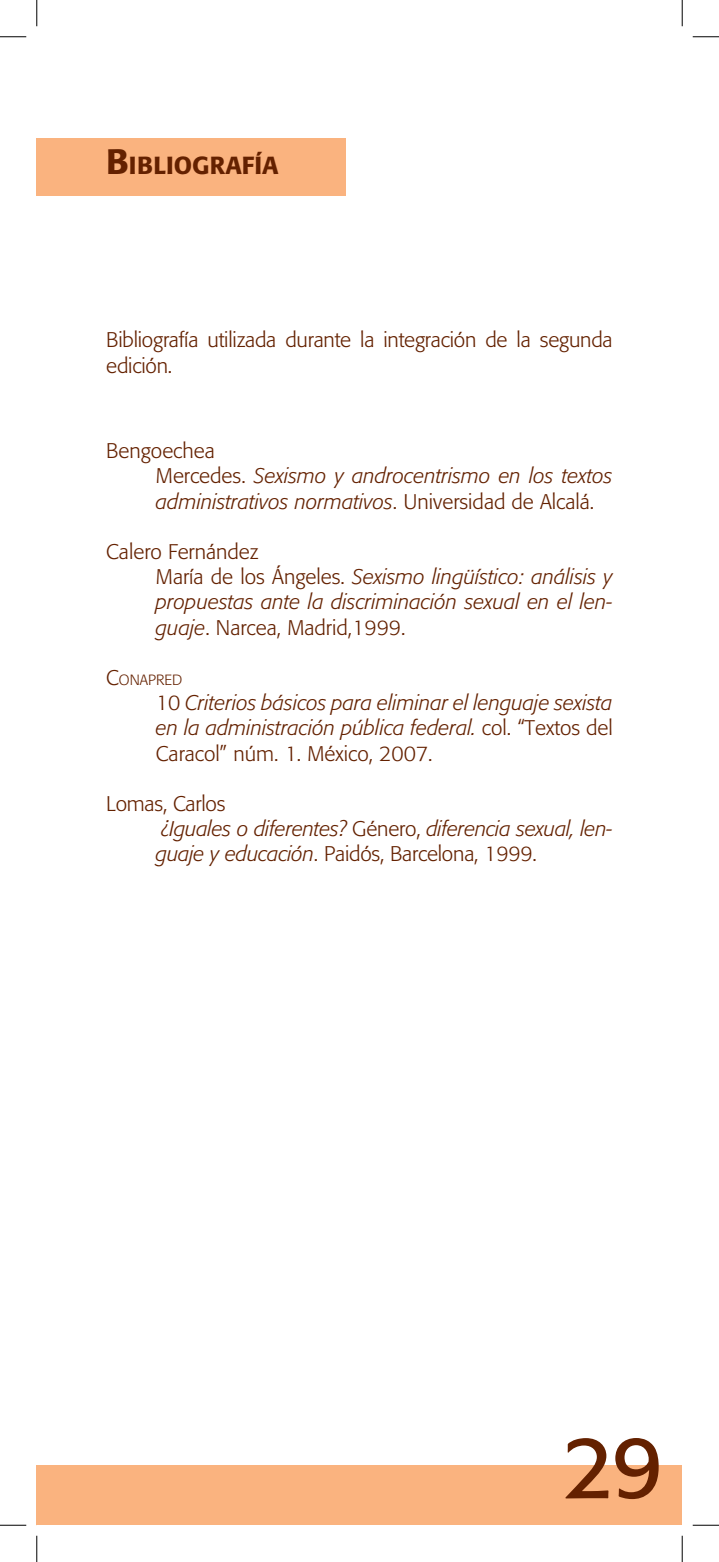
<style>
.page{position:relative;width:719px;height:1562px;background:#fff}
.page>*{position:absolute;margin:0;border:0;box-sizing:border-box;transform-origin:0 0}
.t1{font:87.5px "Formata";color:#642100}
.titulo{font:500 24.5px "Formata";color:#642100}
.inciso{font:italic 300 21px/25.2px "Formata";color:#642100}
.texto_01{font:300 21px/25.2px "Formata";letter-spacing:-.01em;color:#642100}
.inciso-2{font:300 21px "Formata";color:#642100}
.inciso-3{font:300 14.7px "Formata";color:#642100}
.s1{font-size:35px}
.s2{font-style:normal}
.s3{font-size:21px}
</style>
<div class="page">
<div style="left:37px;top:1465px;width:645px;height:60px;background:#fab37f"></div>
<div style="left:37px;top:138px;width:309px;height:57px;background:#fab37f"></div>
<svg style="left:0;top:36px;width:26px;height:1px"></svg>
<svg style="left:692px;top:36px;width:26px;height:1px"></svg>
<svg style="left:0;top:1525px;width:26px;height:1px"></svg>
<svg style="left:692px;top:1525px;width:26px;height:1px"></svg>
<svg style="left:36px;top:0;width:1px;height:26px"></svg>
<svg style="left:36px;top:1535px;width:1px;height:27px"></svg>
<svg style="left:681px;top:0;width:1px;height:26px"></svg>
<svg style="left:681px;top:1535px;width:1px;height:27px"></svg>
<p class="titulo" style="left:106px;top:150px;width:174px"><span class="s1">B</span>IBLIOGRAFÍA</p>
<p class="texto_01" style="left:106px;top:328px;width:507px">Bibliografía utilizada durante la integración de la segunda edición.</p>
<p class="inciso-2" style="left:106px;top:438px;width:110px">Bengoechea</p>
<p class="inciso" style="left:156px;top:463px;width:458px"><span class="s2">Mercedes.</span> Sexismo y androcentrismo en los textos administrativos normativos<span class="s2">. Universidad de Alcalá.</span></p>
<p class="inciso-2" style="left:106px;top:539px;width:154px">Calero Fernández</p>
<p class="inciso" style="left:156px;top:564px;width:458px;text-align:justify"><span class="s2">María de los Ángeles.</span> Sexismo lingüístico: análisis y propuestas ante la discriminación sexual en el len&shy;guaje<span class="s2">. Narcea, Madrid,1999.</span></p>
<p class="inciso-3" style="left:106px;top:671px;width:77px"><span class="s3">C</span>ONAPRED</p>
<p class="inciso" style="left:156px;top:690px;width:458px;text-align:justify"><span class="s2">10</span> Criterios básicos para eliminar el lenguaje sexista en la administración pública federal. <span class="s2">col. “Textos del Caracol” núm. 1. México, 2007.</span></p>
<p class="inciso-2" style="left:106px;top:791px;width:121px">Lomas, Carlos</p>
<p class="inciso" style="left:156px;top:816px;width:458px">¿Iguales o diferentes? <span class="s2">Género,</span> diferencia sexual, len&shy;guaje y educación<span class="s2">. Paidós, Barcelona, 1999.</span></p>
<h1 class="t1" style="left:562px;top:1414px;width:102px">29</h1>
</div>
